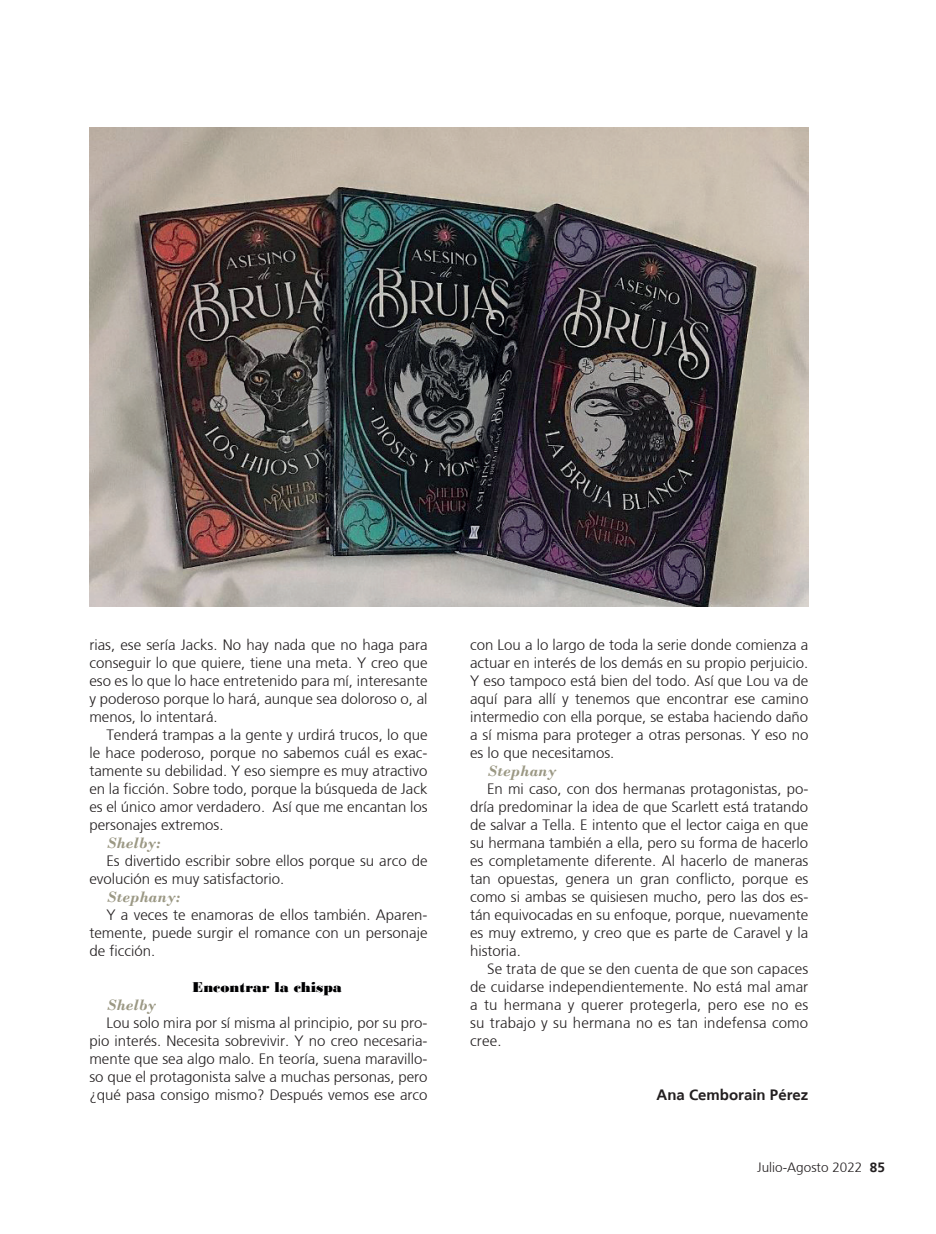
<style>
.page{position:relative;width:936px;height:1234px;background:#fff}
.page>*{position:absolute;margin:0;border:0;box-sizing:border-box;transform-origin:0 0}
.t1{font:italic 700 15.75px "Bodoni";color:#9b9884}
.t2{font:300 15px/18px "Frutiger";color:#231f20;text-align:justify}
.t3{font:15px "Bodoni MT Black";color:#000002}
.t4{font:700 15px "Frutiger";color:#231f20}
.t5{font:300 13.5px "Frutiger";color:#231f20}
.s1{font-weight:700}
</style>
<div class="page">
<img style="left:89px;top:128px;width:719px;height:478px">
<p class="t2" style="left:89px;top:635px;width:340px">rias, ese sería Jacks. No hay nada que no haga para conseguir lo que quiere, tiene una meta. Y creo que eso es lo que lo hace entretenido para mí, interesante y poderoso porque lo hará, aunque sea doloroso o, al menos, lo intentará.</p>
<p class="t2" style="left:89px;top:725px;width:340px;text-indent:17px">Tenderá trampas a la gente y urdirá trucos, lo que le hace poderoso, porque no sabemos cuál es exac&shy;tamente su debilidad. Y eso siempre es muy atractivo en la ficción. Sobre todo, porque la búsqueda de Jack es el único amor verdadero. Así que me encantan los personajes extremos.</p>
<p class="t1" style="left:106px;top:833px;width:56px">Shelby:</p>
<p class="t2" style="left:89px;top:851px;width:340px;text-indent:17px">Es divertido escribir sobre ellos porque su arco de evolución es muy satisfactorio.</p>
<p class="t1" style="left:106px;top:887px;width:75px">Stephany:</p>
<p class="t2" style="left:89px;top:905px;width:340px;text-indent:17px">Y a veces te enamoras de ellos también. Aparen&shy;temente, puede surgir el romance con un personaje de ficción.</p>
<p class="t3" style="left:192px;top:978px;width:151px">Encontrar la chispa</p>
<p class="t1" style="left:106px;top:995px;width:51px">Shelby</p>
<p class="t2" style="left:89px;top:1013px;width:340px;text-indent:17px">Lou solo mira por sí misma al principio, por su pro&shy;pio interés. Necesita sobrevivir. Y no creo necesaria&shy;mente que sea algo malo. En teoría, suena maravillo&shy;so que el protagonista salve a muchas personas, pero ¿qué pasa consigo mismo? Después vemos ese arco</p>
<p class="t2" style="left:470px;top:635px;width:340px">con Lou a lo largo de toda la serie donde comienza a actuar en interés de los demás en su propio perjuicio.<br>Y eso tampoco está bien del todo. Así que Lou va de aquí para allí y tenemos que encontrar ese camino intermedio con ella porque, se estaba haciendo daño a sí misma para proteger a otras personas. Y eso no es lo que necesitamos.</p>
<p class="t1" style="left:487px;top:761px;width:71px">Stephany</p>
<p class="t2" style="left:470px;top:779px;width:340px;text-indent:17px">En mi caso, con dos hermanas protagonistas, po&shy;dría predominar la idea de que Scarlett está tratando de salvar a Tella. E intento que el lector caiga en que su hermana también a ella, pero su forma de hacerlo es completamente diferente. Al hacerlo de maneras tan opuestas, genera un gran conflicto, porque es como si ambas se quisiesen mucho, pero las dos es&shy;tán equivocadas en su enfoque, porque, nuevamente es muy extremo, y creo que es parte de Caravel y la historia.</p>
<p class="t2" style="left:470px;top:959px;width:339px;text-indent:17px">Se trata de que se den cuenta de que son capaces de cuidarse independientemente. No está mal amar a tu hermana y querer protegerla, pero ese no es su trabajo y su hermana no es tan indefensa como cree.</p>
<p class="t4" style="left:656px;top:1086px;width:153px">Ana Cemborain Pérez</p>
<p class="t5" style="left:757px;top:1158px;width:129px">Julio-Agosto 2022 <span class="s1">85</span></p>
</div>
